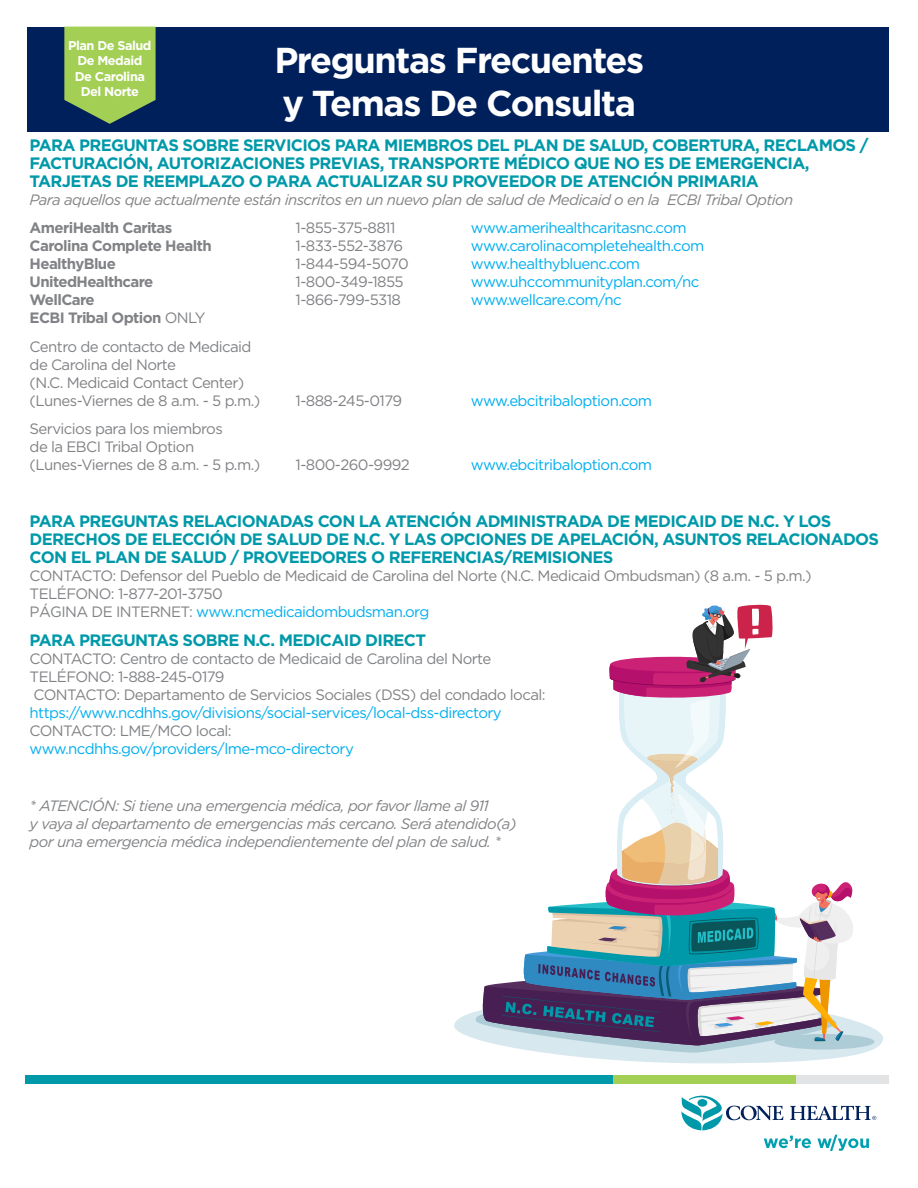
<style>
.page{position:relative;width:918px;height:1188px;background:#fff}
.page>*{position:absolute;margin:0;border:0;box-sizing:border-box;transform-origin:0 0}
.t1{font:700 36px/43.2px "Gotham";letter-spacing:-.04em;color:#fff}
.t2{font:700 16.5px/18px "Gotham";letter-spacing:-.04em;color:#0099a9}
.t3{font:15px/18px "Gotham";letter-spacing:-.04em;color:#808285}
.t4{font:15px "Gotham";letter-spacing:-.04em;color:#00aeef}
.t5{font:italic 15px/18px "Gotham";letter-spacing:-.04em;color:#808285}
.t6{font:700 15px "Gotham";letter-spacing:-.04em;color:#808285}
.t7{font:700 12.75px/15.3px "Gotham";letter-spacing:-.04em;color:#fff;text-align:center}
.s1{font-weight:700}
.s2{color:#00aeef}
</style>
<div class="page">
<div style="left:26px;top:1075px;width:587px;height:8px;background:#0099a9"></div>
<div style="left:613px;top:1075px;width:183px;height:8px;background:#a3cf55"></div>
<div style="left:796px;top:1075px;width:93px;height:8px;background:#e2e3e5"></div>
<svg style="left:681px;top:1095px;width:102px;height:35px"></svg>
<svg style="left:790px;top:1106px;width:86px;height:14px"></svg>
<svg style="left:764px;top:1136px;width:47px;height:12px"></svg>
<svg style="left:817px;top:1135px;width:52px;height:16px"></svg>
<div style="left:27px;top:27px;width:862px;height:105px;background:#00205b"></div>
<svg style="left:454px;top:604px;width:429px;height:459px"></svg>
<svg style="left:64px;top:27px;width:92px;height:97px;background:#8db755"></svg>
<p class="t7" style="left:68px;top:37px;width:85px">Plan De Salud<br>De Medaid<br>De Carolina<br>Del Norte</p>
<h1 class="t1" style="left:274px;top:38px;width:371px">Preguntas Frecuentes y Temas De Consulta</h1>
<p class="t2" style="left:30px;top:135px;width:841px">PARA PREGUNTAS SOBRE SERVICIOS PARA MIEMBROS DEL PLAN DE SALUD, COBERTURA, RECLAMOS /<br>FACTURACIÓN, AUTORIZACIONES PREVIAS, TRANSPORTE MÉDICO QUE NO ES DE EMERGENCIA,<br>TARJETAS DE REEMPLAZO O PARA ACTUALIZAR SU PROVEEDOR DE ATENCIÓN PRIMARIA</p>
<p class="t5" style="left:30px;top:190px;width:765px">Para aquellos que actualmente están inscritos en un nuevo plan de salud de Medicaid o en la ECBI Tribal Option</p>
<p class="t6" style="left:30px;top:219px;width:144px">AmeriHealth Caritas</p>
<p class="t3" style="left:296px;top:219px;width:101px">1-855-375-8811</p>
<p class="t4" style="left:471px;top:220px;width:217px">www.amerihealthcaritasnc.com</p>
<p class="t6" style="left:30px;top:237px;width:184px">Carolina Complete Health</p>
<p class="t3" style="left:296px;top:237px;width:109px">1-833-552-3876</p>
<p class="t4" style="left:471px;top:238px;width:235px">www.carolinacompletehealth.com</p>
<p class="t6" style="left:30px;top:255px;width:88px">HealthyBlue</p>
<p class="t3" style="left:296px;top:255px;width:115px">1-844-594-5070</p>
<p class="t4" style="left:471px;top:256px;width:171px">www.healthybluenc.com</p>
<p class="t6" style="left:30px;top:273px;width:125px">UnitedHealthcare</p>
<p class="t3" style="left:296px;top:273px;width:110px">1-800-349-1855</p>
<p class="t4" style="left:471px;top:274px;width:230px">www.uhccommunityplan.com/nc</p>
<p class="t6" style="left:30px;top:291px;width:67px">WellCare</p>
<p class="t3" style="left:296px;top:291px;width:107px">1-866-799-5318</p>
<p class="t4" style="left:471px;top:292px;width:152px">www.wellcare.com/nc</p>
<p class="t3" style="left:30px;top:303px;width:223px;line-height:28.5px"><span class="s1">ECBI Tribal Option</span> ONLY<br>Centro de contacto de Medicaid</p>
<p class="t3" style="left:30px;top:355px;width:232px">de Carolina del Norte<br>(N.C. Medicaid Contact Center) (Lunes-Viernes de 8 a.m. - 5 p.m.)</p>
<p class="t3" style="left:296px;top:391px;width:108px">1-888-245-0179</p>
<p class="t4" style="left:471px;top:392px;width:183px">www.ebcitribaloption.com</p>
<p class="t3" style="left:30px;top:420px;width:232px">Servicios para los miembros<br>de la EBCI Tribal Option (Lunes-Viernes de 8 a.m. - 5 p.m.)</p>
<p class="t3" style="left:296px;top:456px;width:116px">1-800-260-9992</p>
<p class="t4" style="left:471px;top:457px;width:183px">www.ebcitribaloption.com</p>
<p class="t2" style="left:30px;top:512px;width:851px">PARA PREGUNTAS RELACIONADAS CON LA ATENCIÓN ADMINISTRADA DE MEDICAID DE N.C. Y LOS<br>DERECHOS DE ELECCIÓN DE SALUD DE N.C. Y LAS OPCIONES DE APELACIÓN, ASUNTOS RELACIONADOS<br>CON EL PLAN DE SALUD / PROVEEDORES O REFERENCIAS/REMISIONES</p>
<p class="t3" style="left:30px;top:567px;width:784px">CONTACTO: Defensor del Pueblo de Medicaid de Carolina del Norte (N.C. Medicaid Ombudsman) (8 a.m. - 5 p.m.)<br>TELÉFONO: 1-877-201-3750<br>PÁGINA DE INTERNET: <span class="s2">www.ncmedicaidombudsman.org</span></p>
<p class="t2" style="left:30px;top:630px;width:398px">PARA PREGUNTAS SOBRE N.C. MEDICAID DIRECT</p>
<p class="t3" style="left:30px;top:649px;width:517px">CONTACTO: Centro de contacto de Medicaid de Carolina del Norte<br>TELÉFONO: 1-888-245-0179<br>CONTACTO: Departamento de Servicios Sociales (DSS) del condado local:</p>
<p class="t4" style="left:30px;top:704px;width:474px">https://www.ncdhhs.gov/divisions/social-services/local-dss-directory</p>
<p class="t3" style="left:30px;top:721px;width:203px">CONTACTO: LME/MCO local:</p>
<p class="t4" style="left:30px;top:740px;width:326px">www.ncdhhs.gov/providers/lme-mco-directory</p>
<p class="t5" style="left:30px;top:796px;width:488px">* ATENCIÓN: Si tiene una emergencia médica, por favor llame al 911<br>y vaya al departamento de emergencias más cercano. Será atendido(a) por una emergencia médica independientemente del plan de salud. *</p>
</div>
